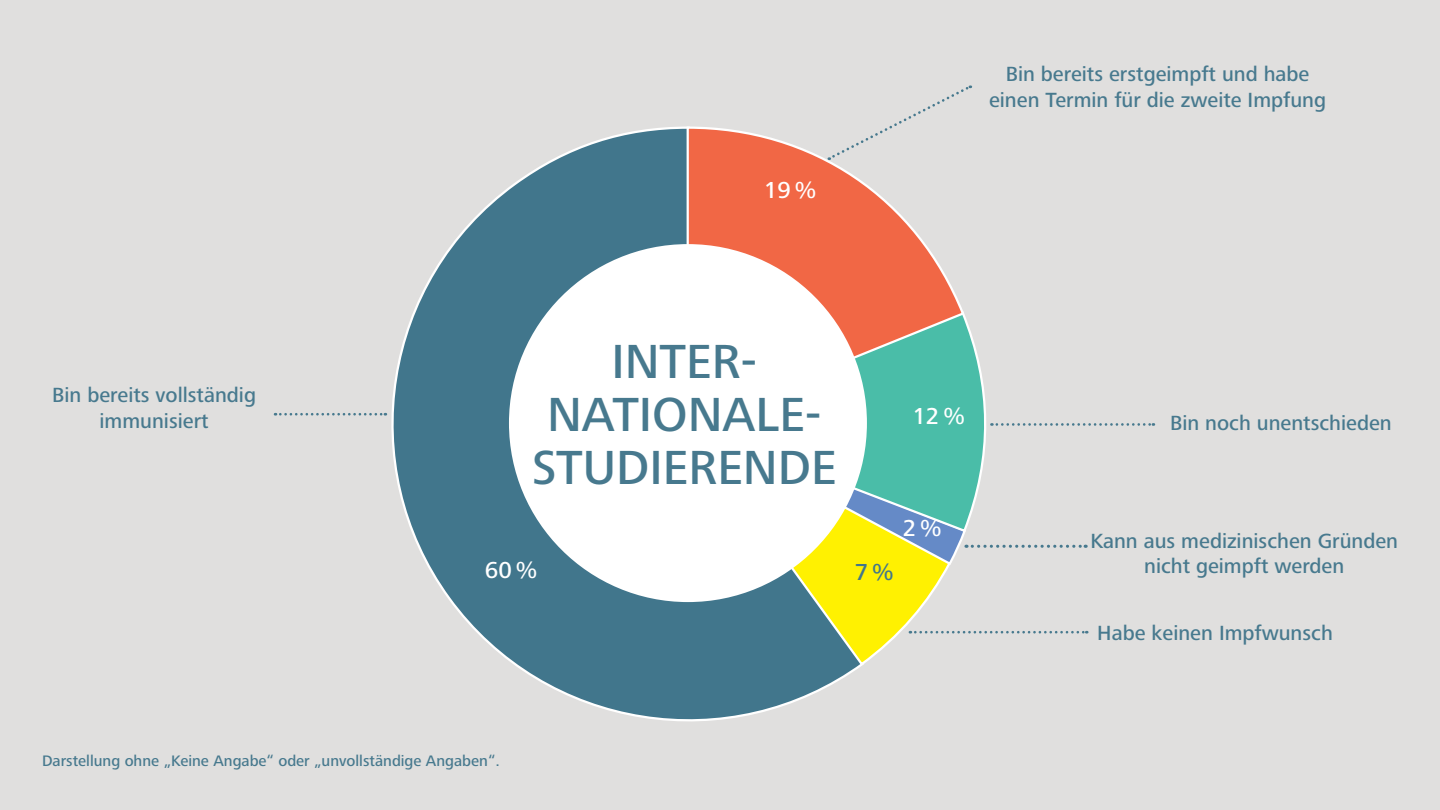
<style>
.page{position:relative;width:1440px;height:810px;background:#e0dfde}
.page>*{position:absolute;margin:0;border:0;box-sizing:border-box;transform-origin:0 0}
.t1{font:500 49.65px/53.2px "Frutiger Next LTW1 G";color:#47798e;text-align:center}
.t2{font:500 24px "Frutiger Next LTW1 G";color:#fff}
.t3{font:500 24px "Frutiger Next LTW1 G";color:#41768c}
.t4{font:500 21.3px/25.5px "Frutiger Next LTW1 G";color:#47798e;text-align:center}
.t5{font:500 15.75px "Frutiger Next LTW1 G";color:#47798e}
</style>
<div class="page">
<svg style="left:385px;top:126px;width:475px;height:596px"></svg>
<svg style="left:683px;top:567px;width:266px;height:100px"></svg>
<svg style="left:966px;top:319px;width:20px;height:101px"></svg>
<svg style="left:685px;top:126px;width:281px;height:294px"></svg>
<div style="left:509px;top:244px;width:358px;height:358px;background:#fff;border-radius:50%"></div>
<svg style="left:275px;top:413px;width:111px;height:3px"></svg>
<svg style="left:910px;top:631px;width:177px;height:3px"></svg>
<svg style="left:794px;top:420px;width:360px;height:147px"></svg>
<svg style="left:829px;top:85px;width:142px;height:75px"></svg>
<p class="t2" style="left:764px;top:176px;width:55px">19%</p>
<p class="t4" style="left:989px;top:62px;width:339px">Bin bereits erstgeimpft und habe einen Termin für die zweite Impfung</p>
<p class="t4" style="left:52px;top:383px;width:205px">Bin bereits vollständig immunisiert</p>
<h1 class="t1" style="left:531px;top:336px;width:307px">INTER-<br>NATIONALE-<br>STUDIERENDE</h1>
<p class="t2" style="left:485px;top:557px;width:55px">60%</p>
<p class="t2" style="left:912px;top:402px;width:55px">12%</p>
<p class="t3" style="left:855px;top:558px;width:41px">7%</p>
<p class="t2" style="left:903px;top:514px;width:41px">2%</p>
<p class="t5" style="left:42px;top:752px;width:459px">Darstellung ohne „Keine Angabe“ oder „unvollständige Angaben“.</p>
<p class="t4" style="left:1170px;top:411px;width:223px">Bin noch unentschieden</p>
<p class="t4" style="left:1090px;top:529px;width:309px">Kann aus medizinischen Gründen nicht geimpft werden</p>
<p class="t4" style="left:1097px;top:620px;width:237px">Habe keinen Impfwunsch</p>
</div>
